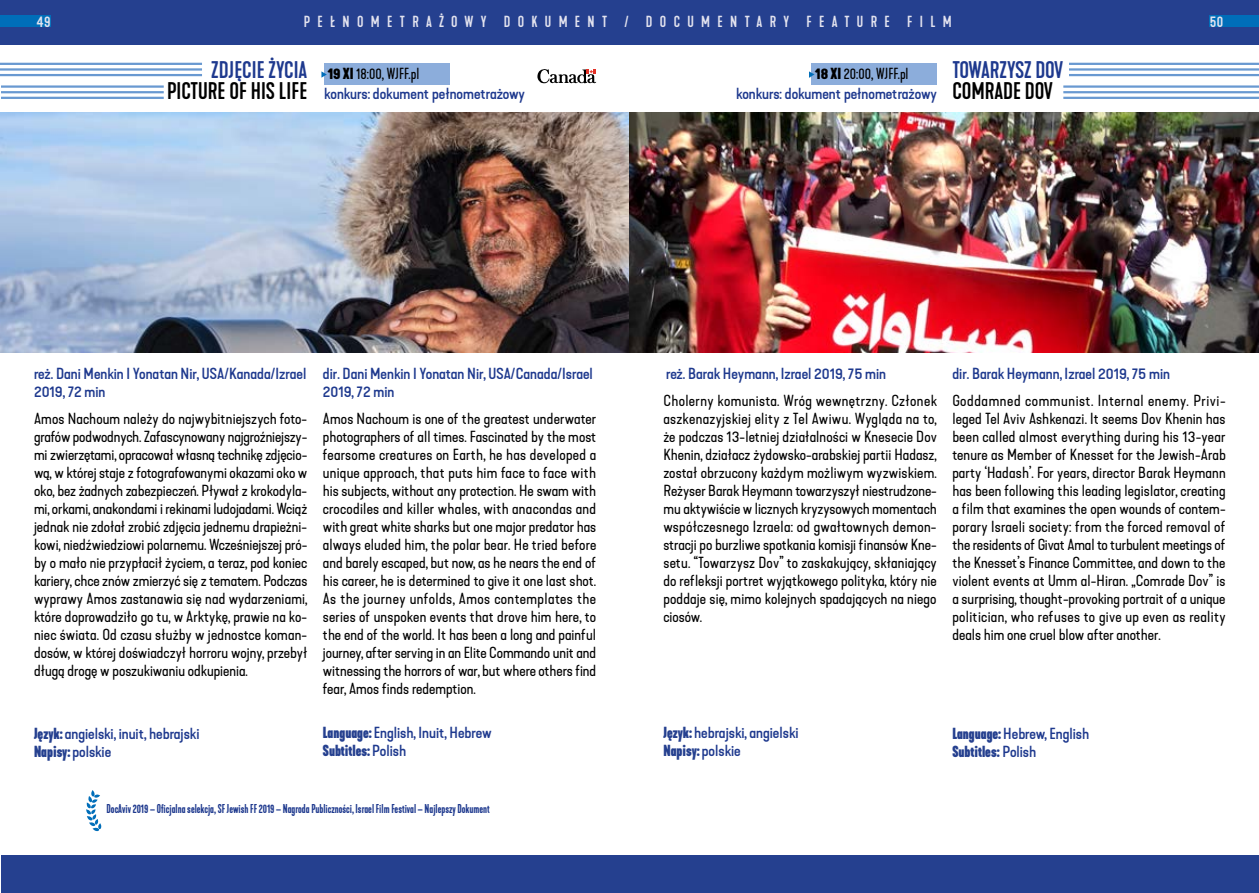
<style>
.page{position:relative;width:1259px;height:893px;background:#fff}
.page>*{position:absolute;margin:0;border:0;box-sizing:border-box;transform-origin:0 0}
.t1{font:500 22.5px "Kapra Neue";color:#000}
.t2{font:500 22.5px "Kapra Neue";color:#1e398e}
.t3{font:500 22.5px "Kapra Neue";letter-spacing:-.02em;color:#1e398e}
.t4{font:expanded 15px/18px "Kapra Neue";color:#000;text-align:justify}
.t5{font:500 expanded 15px/18px "Kapra Neue";color:#1e398e}
.t6{font:500 15px "Kapra Neue";letter-spacing:.49em;color:#e3e3ef}
.t7{font:15px "Kapra Neue";color:#000}
.t8{font:500 condensed 12px "Kapra Neue";color:#1e398e}
.s1{font-weight:700}
.s2{font-stretch:normal;font-size:22.5px;color:#000}
.s3{font-weight:700;font-stretch:condensed;color:#25408f}
</style>
<div class="page">
<div style="left:1px;top:855px;width:1258px;height:38px;background:#25408f"></div>
<div style="left:0;top:0;width:1259px;height:44px;background:#25408f"></div>
<div style="left:0;top:16px;width:51px;height:11px;background:#006eb9"></div>
<div style="left:1210px;top:16px;width:49px;height:11px;background:#006eb9"></div>
<img style="left:0;top:113px;width:1259px;height:240px">
<hr style="left:0;top:63px;width:202px;height:2px;background:#6999d1">
<hr style="left:0;top:68px;width:202px;height:3px;background:#6999d1">
<hr style="left:0;top:74px;width:202px;height:2px;background:#6999d1">
<hr style="left:1069px;top:63px;width:190px;height:2px;background:#6999d1">
<hr style="left:1069px;top:68px;width:190px;height:3px;background:#6999d1">
<hr style="left:1069px;top:74px;width:190px;height:2px;background:#6999d1">
<hr style="left:1px;top:85px;width:163px;height:3px;background:#6999d1">
<hr style="left:1px;top:91px;width:163px;height:2px;background:#6999d1">
<hr style="left:1px;top:97px;width:163px;height:2px;background:#6999d1">
<hr style="left:1063px;top:85px;width:196px;height:3px;background:#6999d1">
<hr style="left:1063px;top:91px;width:196px;height:2px;background:#6999d1">
<hr style="left:1063px;top:97px;width:196px;height:2px;background:#6999d1">
<div style="left:324px;top:64px;width:125px;height:21px;background:#8caddb"></div>
<div style="left:811px;top:64px;width:126px;height:21px;background:#8caddb"></div>
<svg style="left:321px;top:71px;width:6px;height:7px"></svg>
<svg style="left:809px;top:71px;width:5px;height:7px"></svg>
<svg style="left:86px;top:790px;width:15px;height:41px"></svg>
<svg style="left:537px;top:69px;width:59px;height:15px"></svg>
<p class="t6" style="left:37px;top:13px;width:15px">49</p>
<p class="t6" style="left:304px;top:13px;width:649px">PEŁNOMETRAŻOWY DOKUMENT / DOCUMENTARY FEATURE FILM</p>
<p class="t6" style="left:1210px;top:13px;width:15px">50</p>
<h1 class="t2" style="left:211px;top:57px;width:98px">ZDJĘCIE ŻYCIA</h1>
<h1 class="t1" style="left:167px;top:78px;width:142px">PICTURE OF HIS LIFE</h1>
<h1 class="t3" style="left:952px;top:57px;width:112px">TOWARZYSZ DOV</h1>
<p class="t7" style="left:327px;top:65px;width:93px"><span class="s1">19 XI</span> 18:00, WJFF.pl</p>
<p class="t7" style="left:815px;top:65px;width:95px"><span class="s1">18 XI</span> 20:00, WJFF.pl</p>
<p class="t5" style="left:324px;top:85px;width:202px">konkurs: dokument pełnometrażowy</p>
<p class="t5" style="left:736px;top:85px;width:318px">konkurs: dokument pełnometrażowy <span class="s2">COMRADE DOV</span></p>
<p class="t5" style="left:34px;top:365px;width:274px">reż. Dani Menkin I Yonatan Nir, USA/Kanada/Izrael<br>2019, 72 min</p>
<p class="t4" style="left:34px;top:410px;width:275px">Amos Nachoum należy do najwybitniejszych foto&shy;grafów podwodnych. Zafascynowany najgroźniejszy&shy;mi zwierzętami, opracował własną technikę zdjęcio&shy;wą, w której staje z fotografowanymi okazami oko w oko, bez żadnych zabezpieczeń. Pływał z krokodyla&shy;mi, orkami, anakondami i rekinami ludojadami. Wciąż jednak nie zdołał zrobić zdjęcia jednemu drapieżni&shy;kowi, niedźwiedziowi polarnemu. Wcześniejszej pró&shy;by o mało nie przypłacił życiem, a teraz, pod koniec kariery, chce znów zmierzyć się z tematem. Podczas wyprawy Amos zastanawia się nad wydarzeniami, które doprowadziło go tu, w Arktykę, prawie na ko&shy;niec świata. Od czasu służby w jednostce koman&shy;dosów, w której doświadczył horroru wojny, przebył długą drogę w poszukiwaniu odkupienia.</p>
<p class="t5" style="left:34px;top:725px;width:167px"><span class="s3">Język:</span> angielski, inuit, hebrajski<br><span class="s3">Napisy:</span> polskie</p>
<p class="t5" style="left:323px;top:365px;width:271px">dir. Dani Menkin I Yonatan Nir, USA/Canada/Israel<br>2019, 72 min</p>
<p class="t4" style="left:323px;top:410px;width:275px">Amos Nachoum is one of the greatest underwater photographers of all times. Fascinated by the most fearsome creatures on Earth, he has developed a unique approach, that puts him face to face with his subjects, without any protection. He swam with crocodiles and killer whales, with anacondas and with great white sharks but one major predator has always eluded him, the polar bear. He tried before and barely escaped, but now, as he nears the end of his career, he is determined to give it one last shot.<br>As the journey unfolds, Amos contemplates the series of unspoken events that drove him here, to the end of the world. It has been a long and painful journey, after serving in an Elite Commando unit and witnessing the horrors of war, but where others find fear, Amos finds redemption.</p>
<p class="t5" style="left:323px;top:724px;width:170px"><span class="s3">Language:</span> English, Inuit, Hebrew<br><span class="s3">Subtitles:</span> Polish</p>
<p class="t5" style="left:666px;top:365px;width:221px">reż. Barak Heymann, Izrael 2019, 75 min</p>
<p class="t4" style="left:663px;top:392px;width:275px">Cholerny komunista. Wróg wewnętrzny. Członek aszkenazyjskiej elity z Tel Awiwu. Wygląda na to, że podczas 13-letniej działalności w Knesecie Dov Khenin, działacz żydowsko-arabskiej partii Hadasz, został obrzucony każdym możliwym wyzwiskiem.<br>Reżyser Barak Heymann towarzyszył niestrudzone&shy;mu aktywiście w licznych kryzysowych momentach współczesnego Izraela: od gwałtownych demon&shy;stracji po burzliwe spotkania komisji finansów Kne&shy;setu. “Towarzysz Dov” to zaskakujący, skłaniający do refleksji portret wyjątkowego polityka, który nie poddaje się, mimo kolejnych spadających na niego ciosów.</p>
<p class="t5" style="left:952px;top:365px;width:219px">dir. Barak Heymann, Izrael 2019, 75 min</p>
<p class="t4" style="left:952px;top:392px;width:275px">Goddamned communist. Internal enemy. Privi&shy;leged Tel Aviv Ashkenazi. It seems Dov Khenin has been called almost everything during his 13-year tenure as Member of Knesset for the Jewish-Arab party ‘Hadash’. For years, director Barak Heymann has been following this leading legislator, creating a film that examines the open wounds of contem&shy;porary Israeli society: from the forced removal of the residents of Givat Amal to turbulent meetings of the Knesset’s Finance Committee, and down to the violent events at Umm al-Hiran. „Comrade Dov” is a surprising, thought-provoking portrait of a unique politician, who refuses to give up even as reality deals him one cruel blow after another.</p>
<p class="t5" style="left:663px;top:724px;width:137px"><span class="s3">Język:</span> hebrajski, angielski<br><span class="s3">Napisy:</span> polskie</p>
<p class="t5" style="left:952px;top:725px;width:138px"><span class="s3">Language:</span> Hebrew, English<br><span class="s3">Subtitles:</span> Polish</p>
<p class="t8" style="left:107px;top:801px;width:385px">DocAviv 2019 – Oficjalna selekcja, SF Jewish FF 2019 – Nagroda Publiczności, Israel Film Festival – Najlepszy Dokument</p>
</div>
